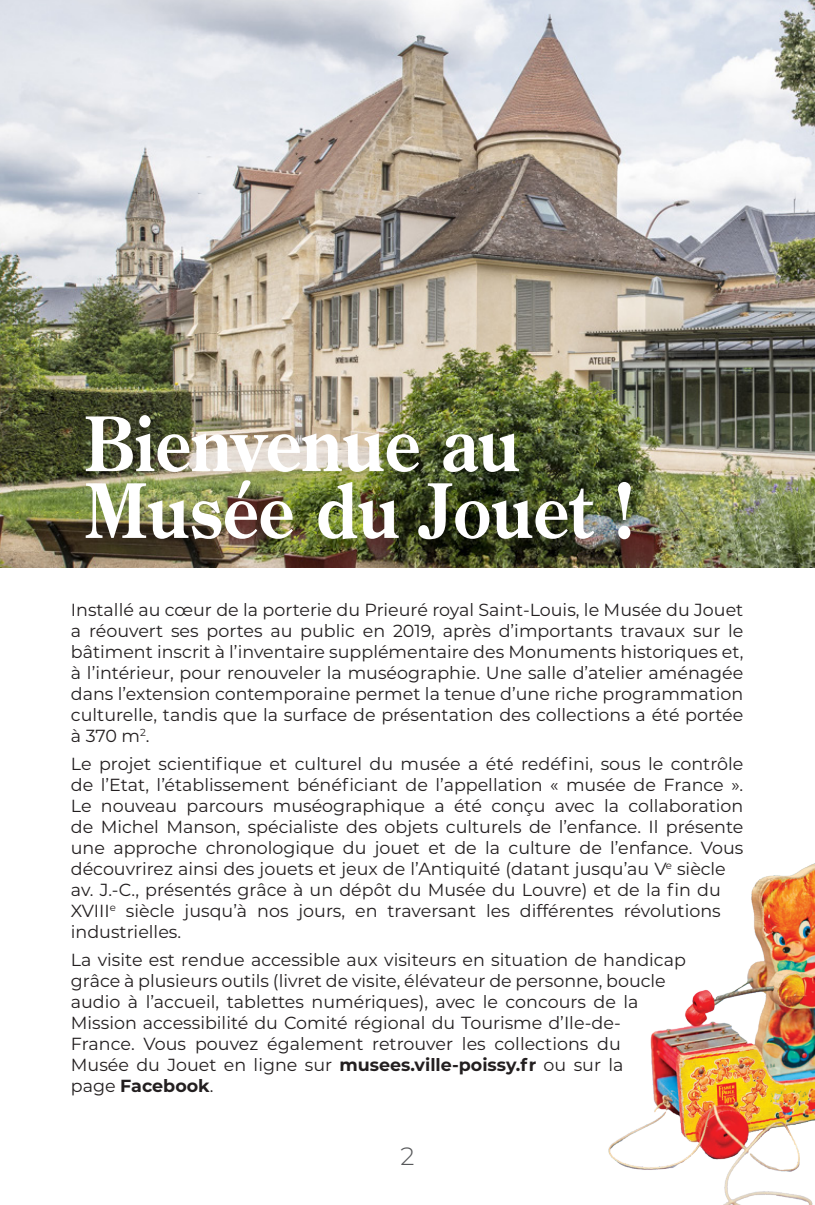
<style>
.page{position:relative;width:815px;height:1205px;background:#fff}
.page>*{position:absolute;margin:0;border:0;box-sizing:border-box;transform-origin:0 0}
.t1{font:700 74.5px/66.8px "Century Old Style Std";color:#fff;scale:.89 1}
.t2{font:300 25px "Montserrat";color:#57585a}
.t3{font:17.5px/21px "Montserrat";color:#231f20}
.s1{font-weight:700}
</style>
<div class="page">
<img style="left:608px;top:863px;width:207px;height:342px">
<img style="left:0;top:0;width:815px;height:567px">
<p class="t1" style="left:84px;top:409px;width:621px">Bienvenue au<br>Musée du Jouet !</p>
<p class="t3" style="left:71px;top:598px;width:674px;text-align:justify">Installé au cœur de la porterie du Prieuré royal Saint-Louis, le Musée du Jouet a réouvert ses portes au public en 2019, après d’importants travaux sur le bâtiment inscrit à l’inventaire supplémentaire des Monuments historiques et, à l’intérieur, pour renouveler la muséographie. Une salle d’atelier aménagée dans l’extension contemporaine permet la tenue d’une riche programmation culturelle, tandis que la surface de présentation des collections a été portée à 370 m<sup>2</sup>.</p>
<p class="t3" style="left:71px;top:753px;width:674px">Le projet scientifique et culturel du musée a été redéfini, sous le contrôle de l’Etat, l’établissement bénéficiant de l’appellation « musée de France ».<br>Le nouveau parcours muséographique a été conçu avec la collaboration de Michel Manson, spécialiste des objets culturels de l’enfance. Il présente une approche chronologique du jouet et de la culture de l’enfance. Vous découvrirez ainsi des jouets et jeux de l’Antiquité (datant jusqu’au V<sup>e</sup> siècle av. J.-C., présentés grâce à un dépôt du Musée du Louvre) et de la fin du XVIII<sup>e</sup> siècle jusqu’à nos jours, en traversant les différentes révolutions industrielles.</p>
<p class="t3" style="left:71px;top:949px;width:617px">La visite est rendue accessible aux visiteurs en situation de handicap grâce à plusieurs outils (livret de visite, élévateur de personne, boucle audio à l’accueil, tablettes numériques), avec le concours de la Mission accessibilité du Comité régional du Tourisme d’Ile-de-France. Vous pouvez également retrouver les collections du<br>Musée du Jouet en ligne sur <span class="s1">musees.ville-poissy.fr</span> ou sur la<br>page <span class="s1">Facebook</span>.</p>
<h2 class="t2" style="left:400px;top:1139px;width:16px">2</h2>
</div>
